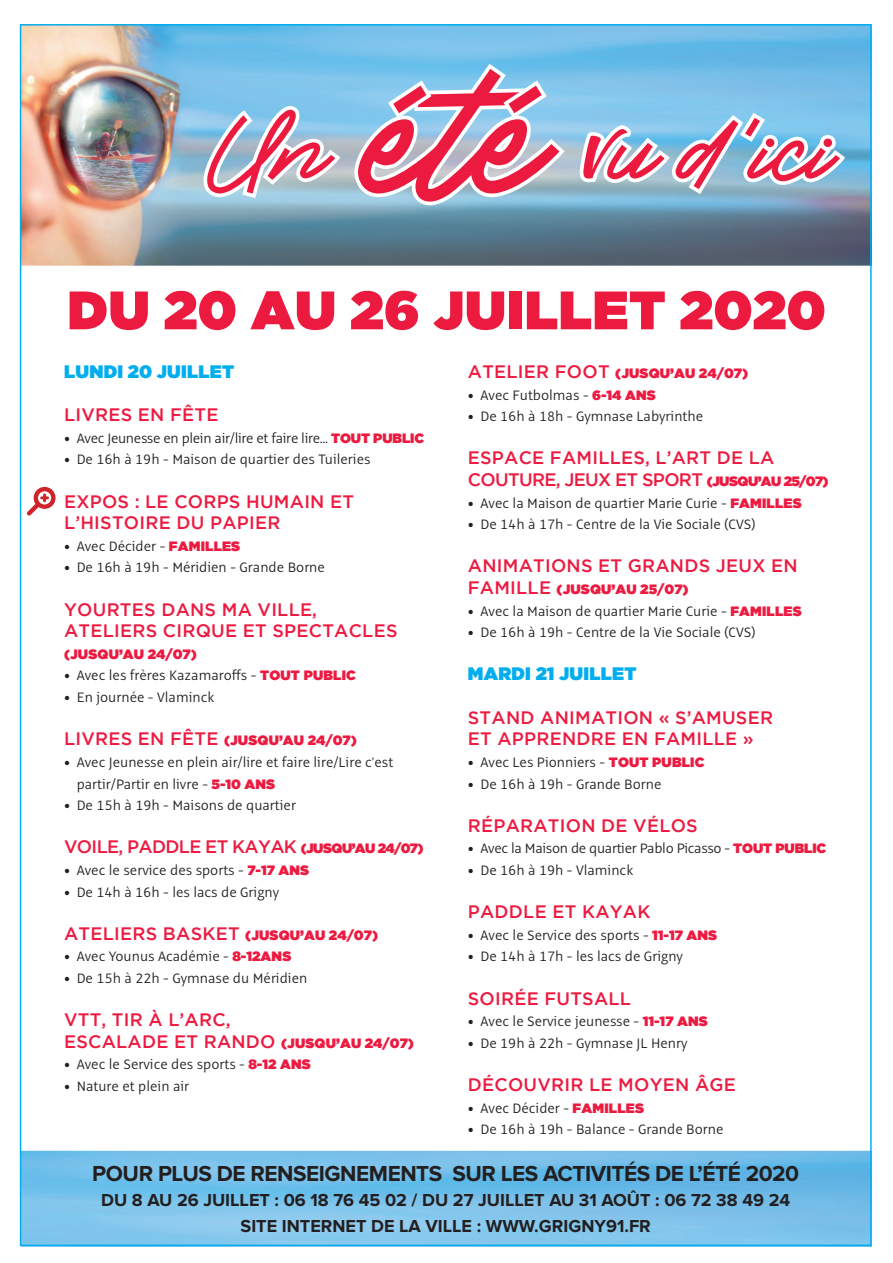
<style>
.page{position:relative;width:893px;height:1263px;background:#fff}
.page>*{position:absolute;margin:0;border:0;box-sizing:border-box;transform-origin:0 0}
.t1{font:54px "Gotham Ultra";letter-spacing:.015em;color:#ed1a40}
.t2{font:700 22.5px "Proxima Nova";letter-spacing:-.02em;color:#231f20}
.t3{font:500 18px/21.6px "Gotham";letter-spacing:.015em;color:#ed1a40}
.t4{font:700 18px/25.5px "Proxima Nova";color:#231f20;text-align:center}
.t5{font:500 18px "Gotham";letter-spacing:-.035em;color:#ed1a40}
.t6{font:18px "Gotham Ultra";letter-spacing:.015em;color:#00aeef}
.t7{font:300 15px/21.6px "Alto Pro";color:#231f20}
.t8{font:300 15px "Alto Pro";letter-spacing:-.02em;color:#231f20}
.t9{font:13.5px "Gotham Ultra";letter-spacing:.015em;color:#ed1a40}
.s1{font-family:"Gotham Ultra";font-weight:400;font-size:13.5px;color:#ed1a40}
.s2{font-family:"Gotham";font-weight:500;font-size:18px}
.s3{font-family:"Gotham Ultra";font-weight:400;font-size:13.5px}
</style>
<div class="page">
<img style="left:23px;top:27px;width:846px;height:1216px">
<svg style="left:203px;top:106px;width:137px;height:92px"></svg>
<svg style="left:354px;top:64px;width:211px;height:141px;background:#c098b4"></svg>
<svg style="left:579px;top:113px;width:266px;height:81px"></svg>
<svg style="left:27px;top:486px;width:30px;height:30px"></svg>
<h1 class="t1" style="left:67px;top:279px;width:760px">DU 20 AU 26 JUILLET 2020</h1>
<p class="t6" style="left:64px;top:361px;width:172px">LUNDI 20 JUILLET</p>
<p class="t3" style="left:64px;top:404px;width:156px">LIVRES EN FÊTE</p>
<p class="t8" style="left:64px;top:429px;width:362px">• Avec Jeunesse en plein air/lire et faire lire... <span class="s1">TOUT PUBLIC</span></p>
<p class="t7" style="left:64px;top:449px;width:308px">• De 16h à 19h - Maison de quartier des Tuileries</p>
<p class="t3" style="left:64px;top:490px;width:291px">EXPOS : LE CORPS HUMAIN ET<br>L’HISTOIRE DU PAPIER</p>
<p class="t7" style="left:64px;top:535px;width:178px">• Avec Décider - <span class="s1">FAMILLES</span></p>
<p class="t7" style="left:64px;top:557px;width:262px">• De 16h à 19h - Méridien - Grande Borne</p>
<p class="t3" style="left:64px;top:598px;width:335px">YOURTES DANS MA VILLE,<br>ATELIERS CIRQUE ET SPECTACLES</p>
<p class="t9" style="left:64px;top:646px;width:134px">(JUSQU’AU 24/07)</p>
<p class="t7" style="left:64px;top:665px;width:293px">• Avec les frères Kazamaroffs - <span class="s1">TOUT PUBLIC</span></p>
<p class="t7" style="left:64px;top:686px;width:152px">• En journée - Vlaminck</p>
<p class="t9" style="left:64px;top:733px;width:294px"><span class="s2">LIVRES EN FÊTE</span> (JUSQU’AU 24/07)</p>
<p class="t7" style="left:77px;top:751px;width:318px;text-indent:-13px">• Avec Jeunesse en plein air/lire et faire lire/Lire c’est partir/Partir en livre - <span class="s1">5-10 ANS</span></p>
<p class="t7" style="left:64px;top:794px;width:233px">• De 15h à 19h - Maisons de quartier</p>
<p class="t5" style="left:64px;top:837px;width:361px">VOILE, PADDLE ET KAYAK <span class="s3">(JUSQU’AU 24/07)</span></p>
<p class="t7" style="left:64px;top:859px;width:247px">• Avec le service des sports - <span class="s1">7-17 ANS</span></p>
<p class="t7" style="left:64px;top:881px;width:217px">• De 14h à 16h - les lacs de Grigny</p>
<p class="t9" style="left:64px;top:927px;width:315px"><span class="s2">ATELIERS BASKET</span> (JUSQU’AU 24/07)</p>
<p class="t7" style="left:64px;top:946px;width:229px">• Avec Younus Académie - <span class="s1">8-12ANS</span></p>
<p class="t7" style="left:64px;top:967px;width:245px">• De 15h à 22h - Gymnase du Méridien</p>
<p class="t3" style="left:64px;top:1008px;width:351px">VTT, TIR À L’ARC,<br>ESCALADE ET RANDO <span class="s3">(JUSQU’AU 24/07)</span></p>
<p class="t7" style="left:64px;top:1054px;width:248px">• Avec le Service des sports - <span class="s1">8-12 ANS</span></p>
<p class="t7" style="left:64px;top:1075px;width:127px">• Nature et plein air</p>
<p class="t9" style="left:468px;top:365px;width:282px"><span class="s2">ATELIER FOOT</span> (JUSQU’AU 24/07)</p>
<p class="t7" style="left:468px;top:384px;width:190px">• Avec Futbolmas - <span class="s1">6-14 ANS</span></p>
<p class="t7" style="left:468px;top:406px;width:237px">• De 16h à 18h - Gymnase Labyrinthe</p>
<p class="t3" style="left:468px;top:447px;width:362px">ESPACE FAMILLES, L’ART DE LA<br>COUTURE, JEUX ET SPORT <span class="s3">(JUSQU’AU 25/07)</span></p>
<p class="t7" style="left:468px;top:492px;width:335px">• Avec la Maison de quartier Marie Curie - <span class="s1">FAMILLES</span></p>
<p class="t7" style="left:468px;top:514px;width:289px">• De 14h à 17h - Centre de la Vie Sociale (CVS)</p>
<p class="t3" style="left:468px;top:555px;width:331px">ANIMATIONS ET GRANDS JEUX EN</p>
<p class="t9" style="left:468px;top:581px;width:222px"><span class="s2">FAMILLE</span> (JUSQU’AU 25/07)</p>
<p class="t7" style="left:468px;top:600px;width:335px">• Avec la Maison de quartier Marie Curie - <span class="s1">FAMILLES</span></p>
<p class="t7" style="left:468px;top:622px;width:289px">• De 16h à 19h - Centre de la Vie Sociale (CVS)</p>
<p class="t6" style="left:468px;top:664px;width:170px">MARDI 21 JUILLET</p>
<p class="t3" style="left:468px;top:706px;width:307px">STAND ANIMATION « S’AMUSER<br>ET APPRENDRE EN FAMILLE »</p>
<p class="t7" style="left:468px;top:751px;width:238px">• Avec Les Pionniers - <span class="s1">TOUT PUBLIC</span></p>
<p class="t7" style="left:468px;top:773px;width:195px">• De 16h à 19h - Grande Borne</p>
<p class="t3" style="left:468px;top:814px;width:231px">RÉPARATION DE VÉLOS</p>
<p class="t8" style="left:468px;top:839px;width:360px">• Avec la Maison de quartier Pablo Picasso - <span class="s1">TOUT PUBLIC</span></p>
<p class="t7" style="left:468px;top:859px;width:167px">• De 16h à 19h - Vlaminck</p>
<p class="t3" style="left:468px;top:900px;width:184px">PADDLE ET KAYAK</p>
<p class="t7" style="left:468px;top:924px;width:251px">• Avec le Service des sports - <span class="s1">11-17 ANS</span></p>
<p class="t7" style="left:468px;top:946px;width:217px">• De 14h à 17h - les lacs de Grigny</p>
<p class="t3" style="left:468px;top:987px;width:165px">SOIRÉE FUTSALL</p>
<p class="t7" style="left:468px;top:1010px;width:241px">• Avec le Service jeunesse - <span class="s1">11-17 ANS</span></p>
<p class="t7" style="left:468px;top:1032px;width:221px">• De 19h à 22h - Gymnase JL Henry</p>
<p class="t3" style="left:468px;top:1073px;width:270px">DÉCOUVRIR LE MOYEN ÂGE</p>
<p class="t7" style="left:468px;top:1097px;width:178px">• Avec Décider - <span class="s1">FAMILLES</span></p>
<p class="t7" style="left:468px;top:1118px;width:257px">• De 16h à 19h - Balance - Grande Borne</p>
<h2 class="t2" style="left:92px;top:1160px;width:708px">POUR PLUS DE RENSEIGNEMENTS SUR LES ACTIVITÉS DE L’ÉTÉ 2020</h2>
<p class="t4" style="left:101px;top:1188px;width:690px">DU 8 AU 26 JUILLET : 06 18 76 45 02 / DU 27 JUILLET AU 31 AOÛT : 06 72 38 49 24<br>SITE INTERNET DE LA VILLE : WWW.GRIGNY91.FR</p>
</div>
